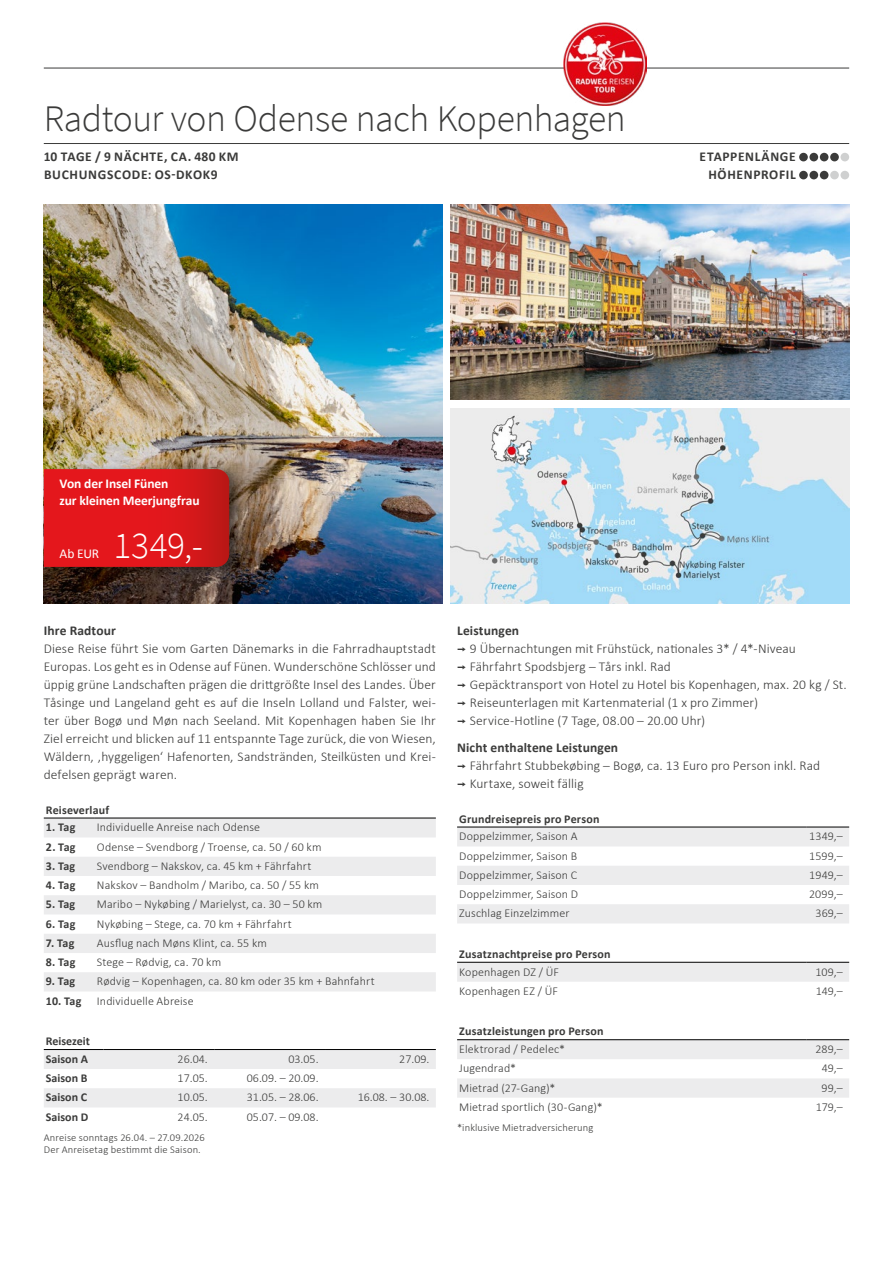
<style>
.page{position:relative;width:893px;height:1263px;background:#fff}
.page>*{position:absolute;margin:0;border:0;box-sizing:border-box;transform-origin:0 0}
.t1{font:300 37.5px "Source Sans Pro";letter-spacing:-.01em;color:#3b3b3a}
.t2{font:300 37.5px "Source Sans Pro";color:#fff}
.t3{font:300 13.5px/18px "Calibri";letter-spacing:.005em;color:#3b3b3a}
.t4{font:700 13.5px/18px "Calibri";letter-spacing:.05em;color:#3b3b3a}
.t5{font:700 13.5px/17.2px "Calibri";letter-spacing:-.005em;color:#fff}
.t6{font:700 13.5px "Calibri";letter-spacing:.01em;color:#3b3b3a}
.t7{font:13.5px "Calibri";color:#fff}
.t8{font:300 12px "Calibri";letter-spacing:.01em;color:#3b3b3a}
.t9{font:700 12px/17.7px "Calibri";letter-spacing:.01em;color:#3b3b3a}
.t10{font:300 10.5px/12px "Calibri";letter-spacing:.015em;color:#3b3b3a}
.s1{font-weight:700}
.s2{font-family:"Interstate";font-weight:400}
</style>
<div class="page">
<img style="left:44px;top:204px;width:398px;height:400px">
<img style="left:451px;top:204px;width:398px;height:196px">
<img style="left:451px;top:408px;width:398px;height:196px">
<div style="left:40px;top:463px;width:204px;height:116px;background:#000;opacity:.45"></div>
<svg style="left:44px;top:469px;width:185px;height:98px;background:#dc171b"></svg>
<hr style="left:44px;top:143px;width:805px;height:1px;background:#3b3b3a">
<hr style="left:44px;top:68px;width:805px;height:1px;background:#3b3b3a">
<div style="left:799px;top:153px;width:9px;height:8px;background:#3b3b3a;border-radius:50%"></div>
<div style="left:809px;top:153px;width:9px;height:8px;background:#3b3b3a;border-radius:50%"></div>
<div style="left:820px;top:153px;width:8px;height:8px;background:#3b3b3a;border-radius:50%"></div>
<div style="left:830px;top:153px;width:9px;height:8px;background:#3b3b3a;border-radius:50%"></div>
<div style="left:840px;top:153px;width:9px;height:8px;background:#cfd0d0;border-radius:50%"></div>
<div style="left:799px;top:171px;width:9px;height:8px;background:#3b3b3a;border-radius:50%"></div>
<div style="left:809px;top:171px;width:9px;height:8px;background:#3b3b3a;border-radius:50%"></div>
<div style="left:820px;top:171px;width:8px;height:8px;background:#3b3b3a;border-radius:50%"></div>
<div style="left:830px;top:171px;width:9px;height:8px;background:#cfd0d0;border-radius:50%"></div>
<div style="left:840px;top:171px;width:9px;height:8px;background:#cfd0d0;border-radius:50%"></div>
<img style="left:564px;top:23px;width:83px;height:83px">
<svg style="left:44px;top:819px;width:392px;height:172px;fill:#ececed"></svg>
<hr style="left:44px;top:818px;width:51px;height:1px;background:#000">
<hr style="left:95px;top:818px;width:341px;height:1px;background:#000">
<svg style="left:44px;top:1050px;width:392px;height:57px"></svg>
<hr style="left:44px;top:1049px;width:59px;height:1px;background:#000">
<hr style="left:103px;top:1049px;width:111px;height:1px;background:#000">
<hr style="left:214px;top:1049px;width:111px;height:1px;background:#000">
<hr style="left:325px;top:1049px;width:111px;height:1px;background:#000">
<svg style="left:457px;top:828px;width:392px;height:95px"></svg>
<hr style="left:457px;top:827px;width:349px;height:1px;background:#000">
<hr style="left:806px;top:827px;width:43px;height:1px;background:#000">
<div style="left:457px;top:963px;width:392px;height:19px;background:#ececed"></div>
<hr style="left:457px;top:962px;width:349px;height:1px;background:#000">
<hr style="left:806px;top:962px;width:43px;height:1px;background:#000">
<svg style="left:457px;top:1040px;width:392px;height:58px"></svg>
<hr style="left:457px;top:1039px;width:349px;height:1px;background:#000">
<hr style="left:806px;top:1039px;width:43px;height:1px;background:#000">
<h1 class="t1" style="left:44px;top:96px;width:584px">Radtour von Odense nach Kopenhagen</h1>
<p class="t4" style="left:44px;top:147px;width:196px">10 TAGE / 9 NÄCHTE, CA. 480 KM<br>BUCHUNGSCODE: OS-DKOK9</p>
<p class="t4" style="left:700px;top:147px;width:98px;text-align:right">ETAPPENLÄNGE<br>HÖHENPROFIL</p>
<p class="t5" style="left:60px;top:474px;width:142px">Von der Insel Fünen<br>zur kleinen Meerjungfrau</p>
<p class="t7" style="left:60px;top:544px;width:41px">Ab EUR</p>
<h1 class="t2" style="left:114px;top:522px;width:91px">1349,-</h1>
<p class="t6" style="left:44px;top:621px;width:74px">Ihre Radtour</p>
<p class="t3" style="left:44px;top:640px;width:394px;text-align:justify">Diese Reise führt Sie vom Garten Dänemarks in die Fahrradhauptstadt Europas. Los geht es in Odense auf Fünen. Wunderschöne Schlösser und üppig grüne Landschaften prägen die drittgrößte Insel des Landes. Über Tåsinge und Langeland geht es auf die Inseln Lolland und Falster, wei&shy;ter über Bogø und Møn nach Seeland. Mit Kopenhagen haben Sie Ihr Ziel erreicht und blicken auf 11 entspannte Tage zurück, die von Wiesen, Wäldern, ‚hyggeligen‘ Hafenorten, Sandstränden, Steilküsten und Krei&shy;defelsen geprägt waren.</p>
<p class="t9" style="left:46px;top:800px;width:65px">Reiseverlauf</p>
<p class="t9" style="left:46px;top:818px;width:31px">1. Tag</p>
<p class="t8" style="left:97px;top:820px;width:165px">Individuelle Anreise nach Odense</p>
<p class="t9" style="left:46px;top:837px;width:31px">2. Tag</p>
<p class="t8" style="left:97px;top:839px;width:226px">Odense – Svendborg / Troense, ca. 50 / 60 km</p>
<p class="t9" style="left:46px;top:857px;width:31px">3. Tag</p>
<p class="t8" style="left:97px;top:858px;width:216px">Svendborg – Nakskov, ca. 45 km + Fährfahrt</p>
<p class="t9" style="left:46px;top:876px;width:31px">4. Tag</p>
<p class="t8" style="left:97px;top:878px;width:224px">Nakskov – Bandholm / Maribo, ca. 50 / 55 km</p>
<p class="t9" style="left:46px;top:895px;width:31px">5. Tag</p>
<p class="t8" style="left:97px;top:897px;width:227px">Maribo – Nykøbing / Marielyst, ca. 30 – 50 km</p>
<p class="t9" style="left:46px;top:914px;width:31px">6. Tag</p>
<p class="t8" style="left:97px;top:916px;width:196px">Nykøbing – Stege, ca. 70 km + Fährfahrt</p>
<p class="t9" style="left:46px;top:934px;width:30px">7. Tag</p>
<p class="t8" style="left:97px;top:935px;width:172px">Ausflug nach Møns Klint, ca. 55 km</p>
<p class="t9" style="left:46px;top:953px;width:31px">8. Tag</p>
<p class="t8" style="left:97px;top:955px;width:126px">Stege – Rødvig, ca. 70 km</p>
<p class="t9" style="left:46px;top:972px;width:31px">9. Tag</p>
<p class="t8" style="left:97px;top:974px;width:279px">Rødvig – Kopenhagen, ca. 80 km oder 35 km + Bahnfahrt</p>
<p class="t9" style="left:46px;top:991px;width:37px">10. Tag</p>
<p class="t8" style="left:97px;top:993px;width:98px">Individuelle Abreise</p>
<p class="t9" style="left:46px;top:1032px;width:45px">Reisezeit<br>Saison A</p>
<p class="t8" style="left:178px;top:1051px;width:32px">26.04.</p>
<p class="t8" style="left:288px;top:1051px;width:32px">03.05.</p>
<p class="t8" style="left:399px;top:1051px;width:32px">27.09.</p>
<p class="t9" style="left:46px;top:1069px;width:43px">Saison B</p>
<p class="t8" style="left:178px;top:1071px;width:32px">17.05.</p>
<p class="t8" style="left:247px;top:1071px;width:73px">06.09. – 20.09.</p>
<p class="t9" style="left:46px;top:1088px;width:43px">Saison C</p>
<p class="t8" style="left:178px;top:1090px;width:32px">10.05.</p>
<p class="t8" style="left:247px;top:1090px;width:73px">31.05. – 28.06.</p>
<p class="t8" style="left:358px;top:1090px;width:73px">16.08. – 30.08.</p>
<p class="t9" style="left:46px;top:1107px;width:44px">Saison D</p>
<p class="t8" style="left:178px;top:1109px;width:32px">24.05.</p>
<p class="t8" style="left:247px;top:1109px;width:73px">05.07. – 09.08.</p>
<p class="t10" style="left:44px;top:1132px;width:163px">Anreise sonntags 26.04. – 27.09.2026<br>Der Anreisetag bestimmt die Saison.</p>
<p class="t3" style="left:457px;top:622px;width:391px"><span class="s1">Leistungen<br></span><span class="s2">¬</span> 9 Übernachtungen mit Frühstück, nationales 3* / 4*-Niveau<br><span class="s2">¬</span> Fährfahrt Spodsbjerg – Tårs inkl. Rad<br><span class="s2">¬</span> Gepäcktransport von Hotel zu Hotel bis Kopenhagen, max. 20 kg / St. <span class="s2">¬</span> Reiseunterlagen mit Kartenmaterial (1 x pro Zimmer)<br><span class="s2">¬</span> Service-Hotline (7 Tage, 08.00 – 20.00 Uhr)</p>
<p class="t3" style="left:457px;top:739px;width:365px"><span class="s1">Nicht enthaltene Leistungen<br></span><span class="s2">¬</span> Fährfahrt Stubbekøbing – Bogø, ca. 13 Euro pro Person inkl. Rad <span class="s2">¬</span> Kurtaxe, soweit fällig</p>
<p class="t9" style="left:459px;top:809px;width:142px">Grundreisepreis pro Person</p>
<p class="t8" style="left:459px;top:829px;width:120px">Doppelzimmer, Saison A</p>
<p class="t8" style="left:809px;top:829px;width:35px">1349,–</p>
<p class="t8" style="left:459px;top:848px;width:120px">Doppelzimmer, Saison B</p>
<p class="t8" style="left:809px;top:848px;width:35px">1599,–</p>
<p class="t8" style="left:459px;top:867px;width:120px">Doppelzimmer, Saison C</p>
<p class="t8" style="left:809px;top:867px;width:35px">1949,–</p>
<p class="t8" style="left:459px;top:887px;width:120px">Doppelzimmer, Saison D</p>
<p class="t8" style="left:809px;top:887px;width:35px">2099,–</p>
<p class="t8" style="left:459px;top:906px;width:112px">Zuschlag Einzelzimmer</p>
<p class="t8" style="left:816px;top:906px;width:29px">369,–</p>
<p class="t9" style="left:459px;top:945px;width:153px">Zusatznachtpreise pro Person</p>
<p class="t8" style="left:459px;top:964px;width:101px">Kopenhagen DZ / ÜF</p>
<p class="t8" style="left:815px;top:964px;width:29px">109,–</p>
<p class="t8" style="left:459px;top:983px;width:100px">Kopenhagen EZ / ÜF</p>
<p class="t8" style="left:816px;top:983px;width:28px">149,–</p>
<p class="t9" style="left:459px;top:1022px;width:146px">Zusatzleistungen pro Person</p>
<p class="t8" style="left:459px;top:1042px;width:107px">Elektrorad / Pedelec*</p>
<p class="t8" style="left:815px;top:1042px;width:29px">289,–</p>
<p class="t8" style="left:459px;top:1061px;width:58px">Jugendrad*</p>
<p class="t8" style="left:822px;top:1061px;width:22px">49,–</p>
<p class="t8" style="left:459px;top:1080px;width:98px">Mietrad (27-Gang)*</p>
<p class="t8" style="left:822px;top:1080px;width:23px">99,–</p>
<p class="t8" style="left:459px;top:1099px;width:145px">Mietrad sportlich (30-Gang)*</p>
<p class="t8" style="left:816px;top:1099px;width:28px">179,–</p>
<p class="t10" style="left:457px;top:1122px;width:138px">*inklusive Mietradversicherung</p>
</div>
